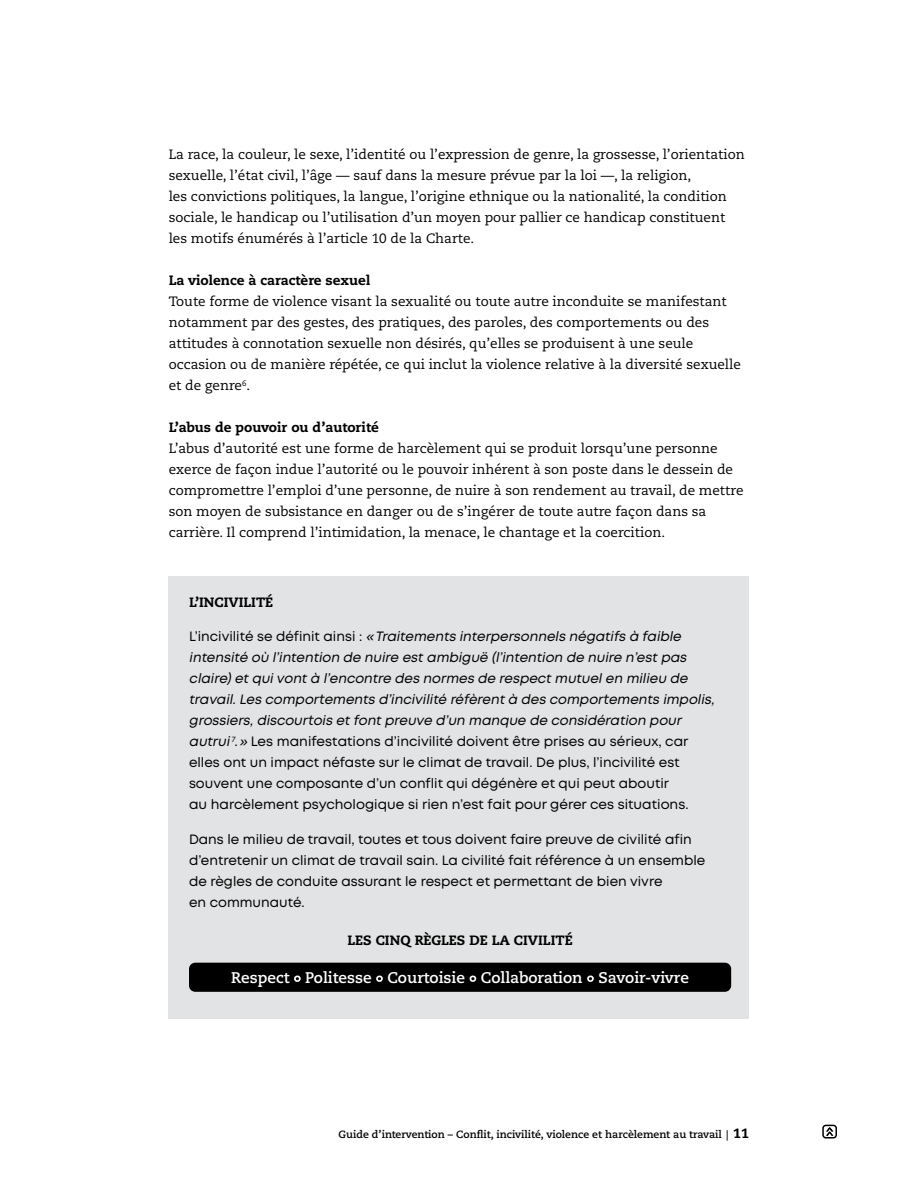
<style>
.page{position:relative;width:918px;height:1188px;background:#fff}
.page>*{position:absolute;margin:0;border:0;box-sizing:border-box;transform-origin:0 0}
.t1{font:700 15.45px "Caecilia LT Pro 75";color:#fff}
.t2{font:13.5px/21px "Caecilia LT Pro 55 Roman";color:#000}
.t3{font:italic 13.5px/21px "Mont";color:#000}
.t4{font:13.5px/21px "Mont";color:#000}
.t5{font:800 13.5px "Caecilia LT Pro 85";color:#000}
.t6{font:700 10.5px "Caecilia LT Pro 75";color:#000}
.s1{font-style:normal}
.s2{font-family:"Caecilia LT Pro 85";font-weight:800;font-size:13.5px}
</style>
<div class="page">
<div style="left:169px;top:576px;width:580px;height:442px;background:#e2e3e4"></div>
<div style="left:189px;top:963px;width:542px;height:29px;background:#000;border-radius:6px"></div>
<svg style="left:294px;top:975px;width:7px;height:7px"></svg>
<svg style="left:376px;top:975px;width:7px;height:7px"></svg>
<svg style="left:469px;top:975px;width:7px;height:7px"></svg>
<svg style="left:587px;top:975px;width:7px;height:7px"></svg>
<div style="left:822px;top:1125px;width:15px;height:14px;border:2px solid #000;border-radius:3px"></div>
<svg style="left:825px;top:1126px;width:9px;height:10px"></svg>
<p class="t2" style="left:169px;top:144px;width:578px">La race, la couleur, le sexe, l’identité ou l’expression de genre, la grossesse, l’orientation sexuelle, l’état civil, l’âge — sauf dans la mesure prévue par la loi —, la religion,<br>les convictions politiques, la langue, l’origine ethnique ou la nationalité, la condition sociale, le handicap ou l’utilisation d’un moyen pour pallier ce handicap constituent les motifs énumérés à l’article 10 de la Charte.</p>
<p class="t5" style="left:169px;top:271px;width:203px">La violence à caractère sexuel</p>
<p class="t2" style="left:169px;top:291px;width:574px">Toute forme de violence visant la sexualité ou toute autre inconduite se manifestant notamment par des gestes, des pratiques, des paroles, des comportements ou des attitudes à connotation sexuelle non désirés, qu’elles se produisent à une seule occasion ou de manière répétée, ce qui inclut la violence relative à la diversité sexuelle et de genre<sup>6</sup>.</p>
<p class="t5" style="left:169px;top:418px;width:212px">L’abus de pouvoir ou d’autorité</p>
<p class="t2" style="left:169px;top:438px;width:576px">L’abus d’autorité est une forme de harcèlement qui se produit lorsqu’une personne exerce de façon indue l’autorité ou le pouvoir inhérent à son poste dans le dessein de compromettre l’emploi d’une personne, de nuire à son rendement au travail, de mettre son moyen de subsistance en danger ou de s’ingérer de toute autre façon dans sa carrière. Il comprend l’intimidation, la menace, le chantage et la coercition.</p>
<p class="t5" style="left:189px;top:593px;width:86px">L’INCIVILITÉ</p>
<p class="t3" style="left:189px;top:626px;width:530px"><span class="s1">L’ i n c i v i l i t é s e d éf i n i t a i n s i :</span> «Traitements interpersonnels négatifs à faible intensité où l’intention de nuire est ambiguë (l’intention de nuire n’est pas claire)etquivontà l’encontre des normes de respectmutuelen milieu de travail.Les comportements d’incivilité réfèrentà des comportements impolis, grossiers,discourtois etfontpreuve d’un manque de considération pour autrui<sup>7</sup>.» <span class="s1">Les manifestations d’incivilité doivent être prises au sérieux, car elles ont un impact néfaste sur le climat de travail. De plus, l’incivilité est souvent une composante d’un conflit qui dégénère et qui peut aboutir<br>au harcèlement psychologique si rien n’est fait pour gérer ces situations.</span></p>
<p class="t4" style="left:189px;top:828px;width:518px">Dans le milieu de travail, toutes et tous doivent faire preuve de civilité afin d’entretenir un climat de travail sain. La civilité fait référence à un ensemble de règles de conduite assurant le respect et permettant de bien vivre<br>en communauté.</p>
<p class="t5" style="left:347px;top:931px;width:227px">LES CINQ RÈGLES DE LA CIVILITÉ</p>
<p class="t1" style="left:231px;top:967px;width:459px">Respect Politesse Courtoisie Collaboration Savoir-vivre</p>
<p class="t6" style="left:339px;top:1127px;width:412px">Guide d’intervention – Conflit, incivilité, violence et harcèlement au travail | <span class="s2">11</span></p>
</div>
